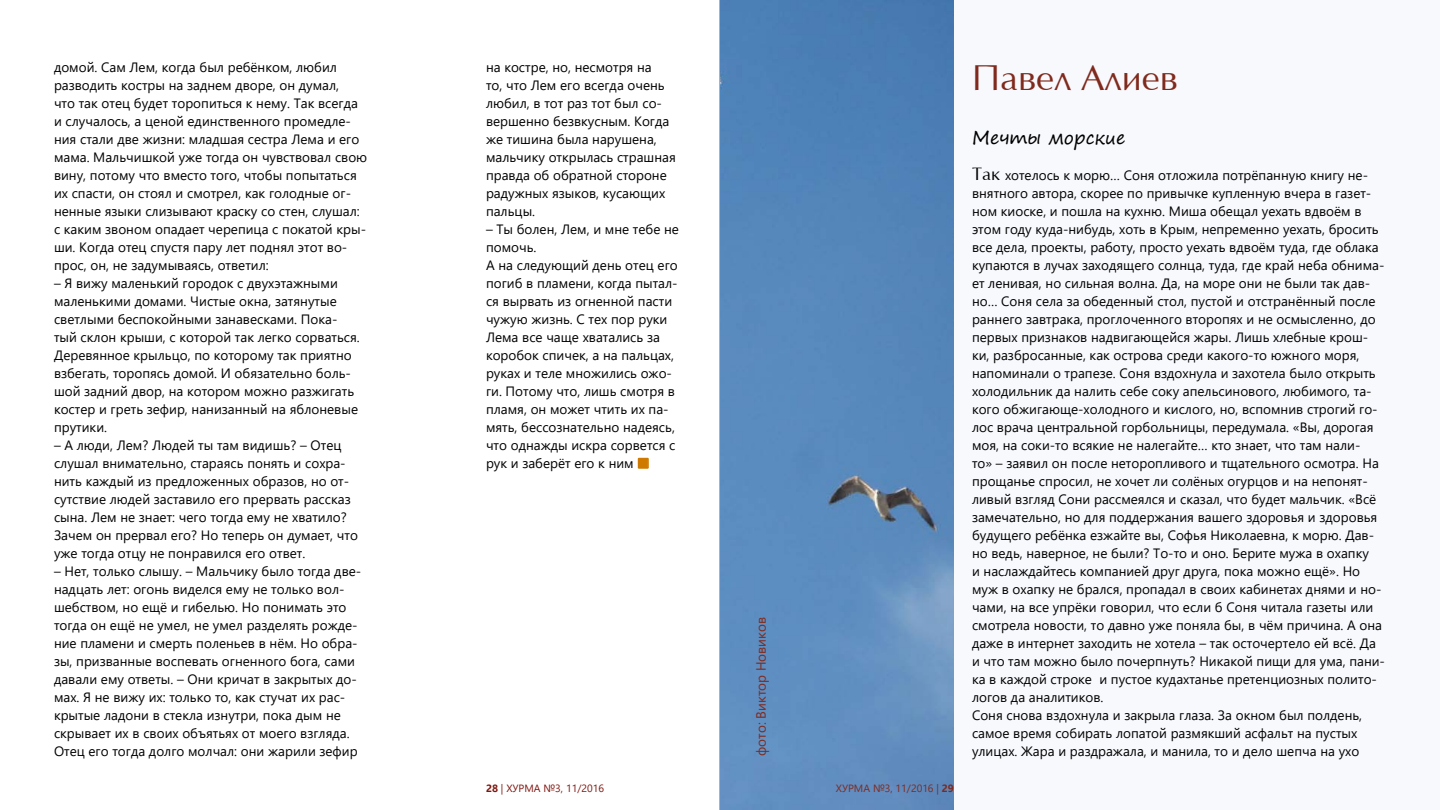
<style>
.page{position:relative;width:1440px;height:810px;background:#fff}
.page>*{position:absolute;margin:0;border:0;box-sizing:border-box;transform-origin:0 0}
.t1{font:36px "Optima";color:#802a1d}
.t2{font:18px "Segoe Print";color:#000}
.t3{font:13.5px/18px "Segoe UI";color:#000}
.t4{font:13.5px "Segoe UI";color:#802a1d}
.t5{font:10.5px "Segoe UI";color:#7f1710}
.t6{font:10.5px "Segoe UI";color:#802a1d}
.s1{color:#ce7900}
.s2{font-weight:700}
.s3{font-family:"Optima";font-size:18px}
</style>
<div class="page">
<div style="left:720px;top:0;width:720px;height:810px;background:#f8f9fd"></div>
<div style="left:638px;top:458px;width:11px;height:11px;border:2px solid #ce7900"></div>
<img style="left:720px;top:0;width:234px;height:810px">
<p class="t3" style="left:54px;top:58px;width:315px">домой. Сам Лем, когда был ребёнком, любил разводить костры на заднем дворе, он думал,<br>что так отец будет торопиться к нему. Так всегда и случалось, а ценой единственного промедле&shy;ния стали две жизни: младшая сестра Лема и его мама. Мальчишкой уже тогда он чувствовал свою вину, потому что вместо того, чтобы попытаться их спасти, он стоял и смотрел, как голодные ог&shy;ненные языки слизывают краску со стен, слушал: с каким звоном опадает черепица с покатой кры&shy;ши. Когда отец спустя пару лет поднял этот во&shy;прос, он, не задумываясь, ответил:</p>
<p class="t3" style="left:54px;top:274px;width:307px">– Я вижу маленький городок с двухэтажными маленькими домами. Чистые окна, затянутые светлыми беспокойными занавесками. Пока&shy;тый склон крыши, с которой так легко сорваться.<br>Деревянное крыльцо, по которому так приятно взбегать, торопясь домой. И обязательно боль&shy;шой задний двор, на котором можно разжигать костер и греть зефир, нанизанный на яблоневые прутики.</p>
<p class="t3" style="left:54px;top:436px;width:305px">– А люди, Лем? Людей ты там видишь? – Отец слушал внимательно, стараясь понять и сохра&shy;нить каждый из предложенных образов, но от&shy;сутствие людей заставило его прервать рассказ сына. Лем не знает: чего тогда ему не хватило?<br>Зачем он прервал его? Но теперь он думает, что уже тогда отцу не понравился его ответ.</p>
<p class="t3" style="left:54px;top:562px;width:309px">– Нет, только слышу. – Мальчику было тогда две&shy;надцать лет: огонь виделся ему не только вол&shy;шебством, но ещё и гибелью. Но понимать это тогда он ещё не умел, не умел разделять рожде&shy;ние пламени и смерть поленьев в нём. Но обра&shy;зы, призванные воспевать огненного бога, сами давали ему ответы. – Они кричат в закрытых до&shy;мах. Я не вижу их: только то, как стучат их рас&shy;крытые ладони в стекла изнутри, пока дым не скрывает их в своих объятьях от моего взгляда.<br>Отец его тогда долго молчал: они жарили зефир</p>
<p class="t3" style="left:486px;top:58px;width:191px">на костре, но, несмотря на<br>то, что Лем его всегда очень любил, в тот раз тот был со&shy;вершенно безвкусным. Когда же тишина была нарушена, мальчику открылась страшная правда об обратной стороне радужных языков, кусающих пальцы.</p>
<p class="t3" style="left:486px;top:220px;width:194px">– Ты болен, Лем, и мне тебе не помочь.<br>А на следующий день отец его погиб в пламени, когда пытал&shy;ся вырвать из огненной пасти чужую жизнь. С тех пор руки<br>Лема все чаще хватались за коробок спичек, а на пальцах, руках и теле множились ожо&shy;ги. Потому что, лишь смотря в пламя, он может чтить их па&shy;мять, бессознательно надеясь, что однажды искра сорвется с рук и заберёт его к ним <span class="s1">■</span></p>
<p class="t5" style="left:486px;top:780px;width:120px"><span class="s2">28</span> | ХУРМА №3, 11/2016</p>
<p class="t4" style="left:750px;top:756px;width:140px;rotate:-90deg">фото: Виктор Новиков</p>
<p class="t6" style="left:836px;top:780px;width:120px">ХУРМА №3, 11/2016 | <span class="s2">29</span></p>
<h1 class="t1" style="left:972px;top:59px;width:207px">Павел Алиев</h1>
<h2 class="t2" style="left:972px;top:122px;width:155px">Мечты морские</h2>
<p class="t3" style="left:972px;top:166px;width:415px"><span class="s3">Так</span> хотелось к морю… Соня отложила потрёпанную книгу не&shy;внятного автора, скорее по привычке купленную вчера в газет&shy;ном киоске, и пошла на кухню. Миша обещал уехать вдвоём в этом году куда-нибудь, хоть в Крым, непременно уехать, бросить все дела, проекты, работу, просто уехать вдвоём туда, где облака купаются в лучах заходящего солнца, туда, где край неба обнима&shy;ет ленивая, но сильная волна. Да, на море они не были так дав&shy;но… Соня села за обеденный стол, пустой и отстранённый после раннего завтрака, проглоченного второпях и не осмысленно, до первых признаков надвигающейся жары. Лишь хлебные крош&shy;ки, разбросанные, как острова среди какого-то южного моря, напоминали о трапезе. Соня вздохнула и захотела было открыть холодильник да налить себе соку апельсинового, любимого, та&shy;кого обжигающе-холодного и кислого, но, вспомнив строгий го&shy;лос врача центральной горбольницы, передумала. «Вы, дорогая моя, на соки-то всякие не налегайте… кто знает, что там нали-<br>то» – заявил он после неторопливого и тщательного осмотра. На прощанье спросил, не хочет ли солёных огурцов и на непонят&shy;ливый взгляд Сони рассмеялся и сказал, что будет мальчик. «Всё замечательно, но для поддержания вашего здоровья и здоровья будущего ребёнка езжайте вы, Софья Николаевна, к морю. Дав&shy;но ведь, наверное, не были? То-то и оно. Берите мужа в охапку<br>и наслаждайтесь компанией друг друга, пока можно ещё». Но муж в охапку не брался, пропадал в своих кабинетах днями и но&shy;чами, на все упрёки говорил, что если б Соня читала газеты или смотрела новости, то давно уже поняла бы, в чём причина. А она даже в интернет заходить не хотела – так осточертело ей всё. Да и что там можно было почерпнуть? Никакой пищи для ума, пани&shy;ка в каждой строке и пустое кудахтанье претенциозных полито&shy;логов да аналитиков.<br>Соня снова вздохнула и закрыла глаза. За окном был полдень, самое время собирать лопатой размякший асфальт на пустых улицах. Жара и раздражала, и манила, то и дело шепча на ухо</p>
</div>
